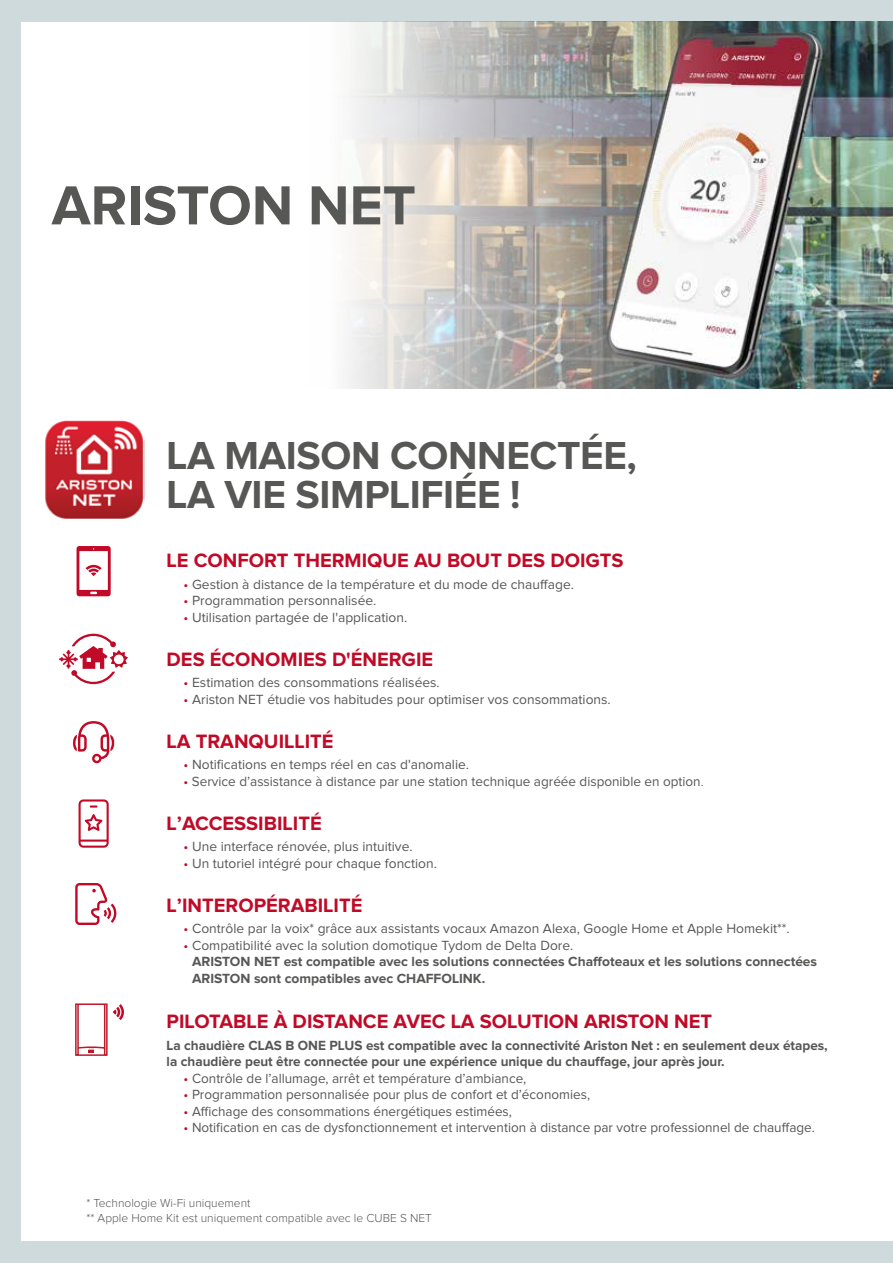
<style>
.page{position:relative;width:893px;height:1263px;background:#fff}
.page>*{position:absolute;margin:0;border:0;box-sizing:border-box;transform-origin:0 0}
.t1{font:700 57px "Proxima Nova";color:#575756}
.t2{font:700 40.5px/39px "Proxima Nova";letter-spacing:-.01em;color:#575756}
.t3{font:700 20.1px "Proxima Nova";color:#c10a27}
.t4{font:13.8px "Proxima Nova";color:#575756}
.t5{font:700 13.8px/16.5px "Proxima Nova";color:#575756}
.t6{font:300 12px/14.4px "Proxima Nova";color:#575756}
.s1{color:#c10a27}
.s2{font-weight:300}
.s3{font-weight:400;color:#c10a27}
.s4{font-weight:400}
</style>
<div class="page">
<div style="left:0;top:0;width:21px;height:1263px;background:#cfdadd"></div>
<div style="left:0;top:0;width:893px;height:21px;background:#cfdadd"></div>
<div style="left:0;top:1242px;width:893px;height:21px;background:#cfdadd"></div>
<img style="left:308px;top:21px;width:585px;height:367px">
<img style="left:45px;top:420px;width:100px;height:99px">
<svg style="left:75px;top:883px;width:41px;height:42px"></svg>
<svg style="left:77px;top:546px;width:34px;height:50px"></svg>
<svg style="left:59px;top:634px;width:69px;height:50px"></svg>
<svg style="left:73px;top:721px;width:41px;height:42px"></svg>
<svg style="left:79px;top:799px;width:30px;height:49px"></svg>
<svg style="left:75px;top:1003px;width:49px;height:53px"></svg>
<h1 class="t1" style="left:52px;top:179px;width:366px">ARISTON NET</h1>
<h2 class="t2" style="left:167px;top:437px;width:472px">LA MAISON CONNECTÉE,<br>LA VIE SIMPLIFIÉE !</h2>
<h3 class="t3" style="left:167px;top:551px;width:458px">LE CONFORT THERMIQUE AU BOUT DES DOIGTS</h3>
<p class="t4" style="left:184px;top:578px;width:392px"><span class="s1">•</span> Gestion à distance de la température et du mode de chauffage.</p>
<p class="t4" style="left:184px;top:594px;width:194px"><span class="s1">•</span> Programmation personnalisée.</p>
<p class="t4" style="left:184px;top:611px;width:225px"><span class="s1">•</span> Utilisation partagée de l'application.</p>
<h3 class="t3" style="left:167px;top:650px;width:268px">DES ÉCONOMIES D'ÉNERGIE</h3>
<p class="t4" style="left:184px;top:676px;width:258px"><span class="s1">•</span> Estimation des consommations réalisées.</p>
<p class="t4" style="left:184px;top:693px;width:429px"><span class="s1">•</span> Ariston NET étudie vos habitudes pour optimiser vos consommations.</p>
<h3 class="t3" style="left:167px;top:732px;width:169px">LA TRANQUILLITÉ</h3>
<p class="t4" style="left:184px;top:758px;width:287px"><span class="s1">•</span> Notifications en temps réel en cas d'anomalie.</p>
<p class="t4" style="left:184px;top:775px;width:522px"><span class="s1">•</span> Service d’assistance à distance par une station technique agréée disponible en option<span class="s2">.</span></p>
<h3 class="t3" style="left:167px;top:814px;width:157px">L’ACCESSIBILITÉ</h3>
<p class="t4" style="left:184px;top:840px;width:230px"><span class="s1">•</span> Une interface rénovée, plus intuitive.</p>
<p class="t4" style="left:184px;top:857px;width:255px"><span class="s1">•</span> Un tutoriel intégré pour chaque fonction.</p>
<h3 class="t3" style="left:167px;top:896px;width:197px">L’INTEROPÉRABILITÉ</h3>
<p class="t4" style="left:184px;top:922px;width:608px"><span class="s1">•</span> Contrôle par la voix* grâce aux assistants vocaux Amazon Alexa, Google Home et Apple Homekit**.</p>
<p class="t5" style="left:192px;top:938px;width:627px;text-indent:-9px"><span class="s3">•</span> <span class="s4">Compatibilité avec la solution domotique Tydom de Delta Dore.<br></span>ARISTON NET est compatible avec les solutions connectées Chaffoteaux et les solutions connectées<br>ARISTON sont compatibles avec CHAFFOLINK.</p>
<h3 class="t3" style="left:167px;top:1012px;width:547px">PILOTABLE À DISTANCE AVEC LA SOLUTION ARISTON NET</h3>
<p class="t5" style="left:167px;top:1037px;width:663px">La chaudière CLAS B ONE PLUS est compatible avec la connectivité Ariston Net : en seulement deux étapes, la chaudière peut être connectée pour une expérience unique du chauffage, jour après jour.</p>
<p class="t4" style="left:184px;top:1072px;width:344px"><span class="s1">•</span> Contrôle de l’allumage, arrêt et température d’ambiance,</p>
<p class="t4" style="left:184px;top:1088px;width:408px"><span class="s1">•</span> Programmation personnalisée pour plus de confort et d’économies,</p>
<p class="t4" style="left:184px;top:1105px;width:330px"><span class="s1">•</span> Affichage des consommations énergétiques estimées,</p>
<p class="t4" style="left:184px;top:1121px;width:633px"><span class="s1">•</span> Notification en cas de dysfonctionnement et intervention à distance par votre professionnel de chauffage.</p>
<p class="t6" style="left:86px;top:1197px;width:347px">* Technologie Wi-Fi uniquement<br>** Apple Home Kit est uniquement compatible avec le CUBE S NET</p>
</div>
